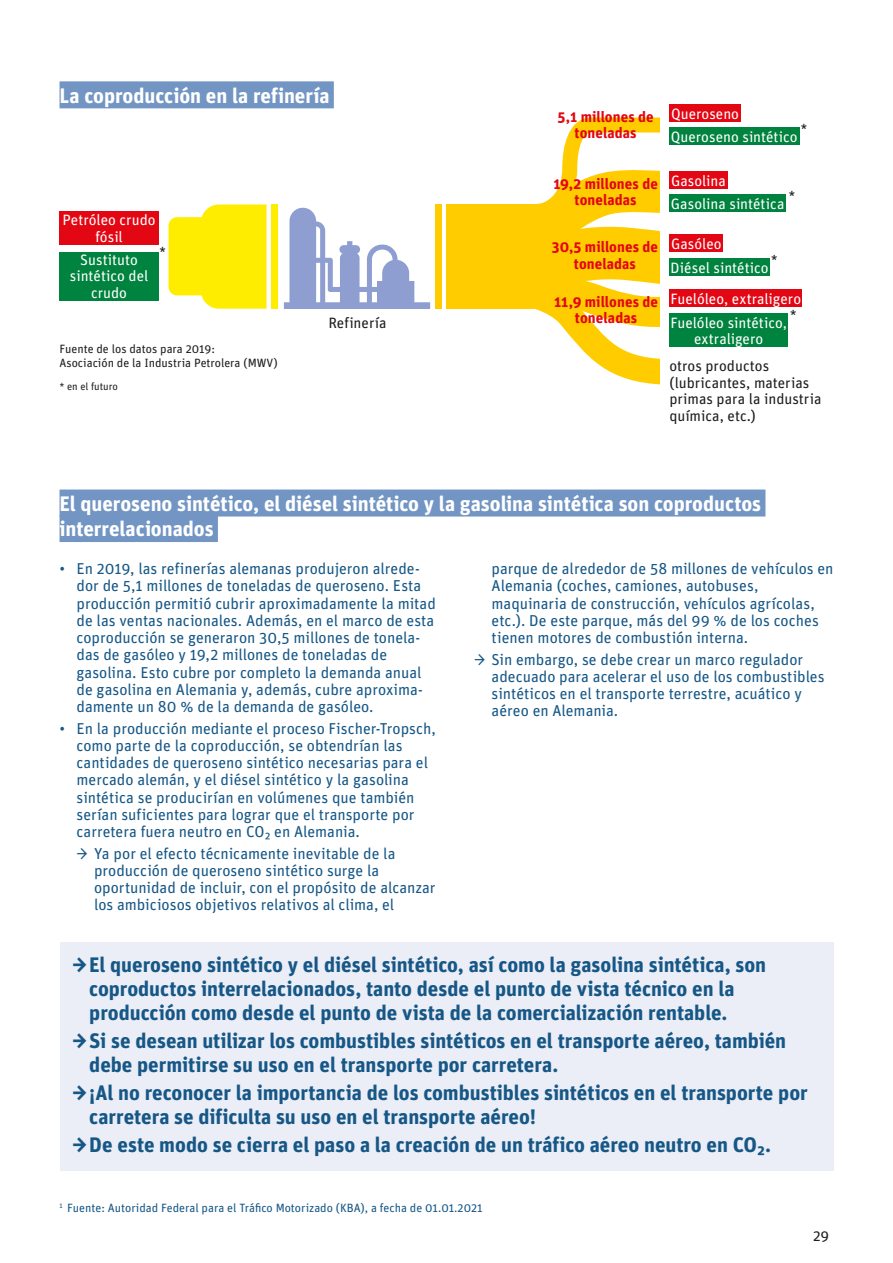
<style>
.page{position:relative;width:893px;height:1263px;background:#fff}
.page>*{position:absolute;margin:0;border:0;box-sizing:border-box;transform-origin:0 0}
.Grundschrift{font:700 21px/24px "Unit OT";letter-spacing:-.005em;color:#165786}
.kleine_Headline{font:700 21px "Unit OT";letter-spacing:-.005em;color:#fff}
.t1{font:16.5px "Arial";color:#1d1d1b}
.Grundschrift-2{font:15.75px/17.2px "Unit OT";color:#165786}
.Grundschrift-3{font:15px/16.5px "Unit OT";color:#fff;text-align:center}
.Grundschrift-4{font:700 15px/16.5px "Unit OT";letter-spacing:.005em;color:#e30613;text-align:center}
.Grundschrift-5{font:15px/16.5px "Unit OT";color:#1d1d1b}
.t2{font:12px "Unit OT";color:#165786}
.t3{font:12px/14.4px "Unit OT";color:#1d1d1b}
.t4{font:10.5px "Unit OT";color:#1d1d1b}
</style>
<div class="page">
<div style="left:60px;top:489px;width:705px;height:27px;background:#7295c4"></div>
<div style="left:60px;top:515px;width:158px;height:27px;background:#7295c4"></div>
<div style="left:60px;top:942px;width:773px;height:228px;background:#ebeef7"></div>
<div style="left:60px;top:81px;width:274px;height:27px;background:#7295c4"></div>
<div style="left:271px;top:204px;width:7px;height:105px;background:#ffed00"></div>
<svg style="left:284px;top:117px;width:376px;height:268px"></svg>
<div style="left:60px;top:212px;width:99px;height:33px;background:#e30613"></div>
<div style="left:60px;top:252px;width:99px;height:49px;background:#00833e"></div>
<svg style="left:168px;top:204px;width:98px;height:105px;background:#ffef1d"></svg>
<div style="left:669px;top:195px;width:117px;height:17px;background:#00833e"></div>
<div style="left:669px;top:171px;width:59px;height:17px;background:#e30613"></div>
<div style="left:669px;top:235px;width:54px;height:17px;background:#e30613"></div>
<div style="left:669px;top:258px;width:101px;height:18px;background:#00833e"></div>
<div style="left:669px;top:290px;width:133px;height:17px;background:#e30613"></div>
<div style="left:669px;top:313px;width:119px;height:34px;background:#00833e"></div>
<div style="left:669px;top:105px;width:72px;height:17px;background:#e30613"></div>
<div style="left:669px;top:128px;width:130px;height:17px;background:#00833e"></div>
<div style="left:512px;top:224px;width:37px;height:45px;background:#fc0"></div>
<p class="kleine_Headline" style="left:60px;top:82px;width:272px">La coproducción en la refinería</p>
<p class="Grundschrift-3" style="left:63px;top:212px;width:95px">Petróleo crudo fósil</p>
<p class="Grundschrift-3" style="left:70px;top:251px;width:80px">Sustituto sintético del crudo</p>
<p class="t1" style="left:160px;top:241px;width:8px">*</p>
<p class="t3" style="left:60px;top:341px;width:220px">Fuente de los datos para 2019:<br>Asociación de la Industria Petrolera (MWV)</p>
<p class="t4" style="left:60px;top:379px;width:60px">* en el futuro</p>
<p class="Grundschrift-5" style="left:328px;top:314px;width:60px">Refinería</p>
<p class="Grundschrift-4" style="left:557px;top:108px;width:98px">5,1 millones de toneladas</p>
<p class="Grundschrift-3" style="left:671px;top:105px;width:70px">Queroseno</p>
<p class="Grundschrift-3" style="left:671px;top:128px;width:128px">Queroseno sintético</p>
<p class="t1" style="left:801px;top:119px;width:8px">*</p>
<p class="Grundschrift-4" style="left:553px;top:175px;width:106px">19,2 millones de toneladas</p>
<p class="Grundschrift-3" style="left:671px;top:172px;width:56px">Gasolina</p>
<p class="t1" style="left:789px;top:186px;width:8px">*</p>
<p class="Grundschrift-3" style="left:671px;top:195px;width:115px">Gasolina sintética</p>
<p class="Grundschrift-4" style="left:552px;top:239px;width:108px">30,5 millones de toneladas</p>
<p class="Grundschrift-4" style="left:554px;top:293px;width:106px">11,9 millones de toneladas</p>
<p class="Grundschrift-3" style="left:671px;top:236px;width:52px">Gasóleo</p>
<p class="Grundschrift-3" style="left:670px;top:259px;width:100px">Diésel sintético</p>
<p class="t1" style="left:771px;top:250px;width:8px">*</p>
<p class="Grundschrift-3" style="left:670px;top:290px;width:132px">Fuelóleo, extraligero</p>
<p class="Grundschrift-3" style="left:670px;top:314px;width:118px">Fuelóleo sintético, extraligero</p>
<p class="t1" style="left:790px;top:305px;width:8px">*</p>
<p class="Grundschrift-5" style="left:669px;top:358px;width:154px">otros productos (lubricantes, materias primas para la industria química, etc.)</p>
<p class="kleine_Headline" style="left:60px;top:490px;width:703px">El queroseno sintético, el diésel sintético y la gasolina sintética son coproductos</p>
<p class="kleine_Headline" style="left:60px;top:515px;width:156px">interrelacionados</p>
<p class="Grundschrift-2" style="left:77px;top:560px;width:361px;text-indent:-17px">• En 2019, las refinerías alemanas produjeron alrede&shy;dor de 5,1 millones de toneladas de queroseno. Esta producción permitió cubrir aproximadamente la mitad de las ventas nacionales. Además, en el marco de esta coproducción se generaron 30,5 millones de tonela&shy;das de gasóleo y 19,2 millones de toneladas de gasolina. Esto cubre por completo la demanda anual de gasolina en Alemania y, además, cubre aproxima&shy;damente un 80 % de la demanda de gasóleo.</p>
<p class="Grundschrift-2" style="left:77px;top:719px;width:361px;text-indent:-17px">• En la producción mediante el proceso Fischer-Tropsch, como parte de la coproducción, se obtendrían las cantidades de queroseno sintético necesarias para el mercado alemán, y el diésel sintético y la gasolina sintética se producirían en volúmenes que también serían suficientes para lograr que el transporte por carretera fuera neutro en CO2 en Alemania.</p>
<p class="Grundschrift-2" style="left:94px;top:844px;width:343px;text-indent:-17px">→ Ya por el efecto técnicamente inevitable de la producción de queroseno sintético surge la oportunidad de incluir, con el propósito de alcanzar los ambiciosos objetivos relativos al clima, el</p>
<p class="Grundschrift-2" style="left:492px;top:560px;width:343px">parque de alrededor de 58 millones de vehículos en Alemania (coches, camiones, autobuses, maquinaria de construcción, vehículos agrícolas, etc.). De este parque, más del 99 % de los coches tienen motores de combustión interna.</p>
<p class="Grundschrift-2" style="left:492px;top:650px;width:335px;text-indent:-17px">→ Sin embargo, se debe crear un marco regulador adecuado para acelerar el uso de los combustibles sintéticos en el transporte terrestre, acuático y aéreo en Alemania.</p>
<p class="Grundschrift" style="left:89px;top:952px;width:678px;text-indent:-17px">→El queroseno sintético y el diésel sintético, así como la gasolina sintética, son coproductos interrelacionados, tanto desde el punto de vista técnico en la producción como desde el punto de vista de la comercialización rentable.</p>
<p class="Grundschrift" style="left:89px;top:1028px;width:698px;text-indent:-17px">→Si se desean utilizar los combustibles sintéticos en el transporte aéreo, también debe permitirse su uso en el transporte por carretera.</p>
<p class="Grundschrift" style="left:89px;top:1080px;width:720px;text-indent:-17px">→¡Al no reconocer la importancia de los combustibles sintéticos en el transporte por carretera se dificulta su uso en el transporte aéreo!</p>
<p class="Grundschrift" style="left:72px;top:1133px;width:700px">→De este modo se cierra el paso a la creación de un tráfico aéreo neutro en CO2.</p>
<p class="t2" style="left:60px;top:1200px;width:425px"><sup>1</sup> Fuente: Autoridad Federal para el Tráfico Motorizado (KBA), a fecha de 01.01.2021</p>
<p class="Grundschrift-5" style="left:813px;top:1227px;width:18px">29</p>
</div>
